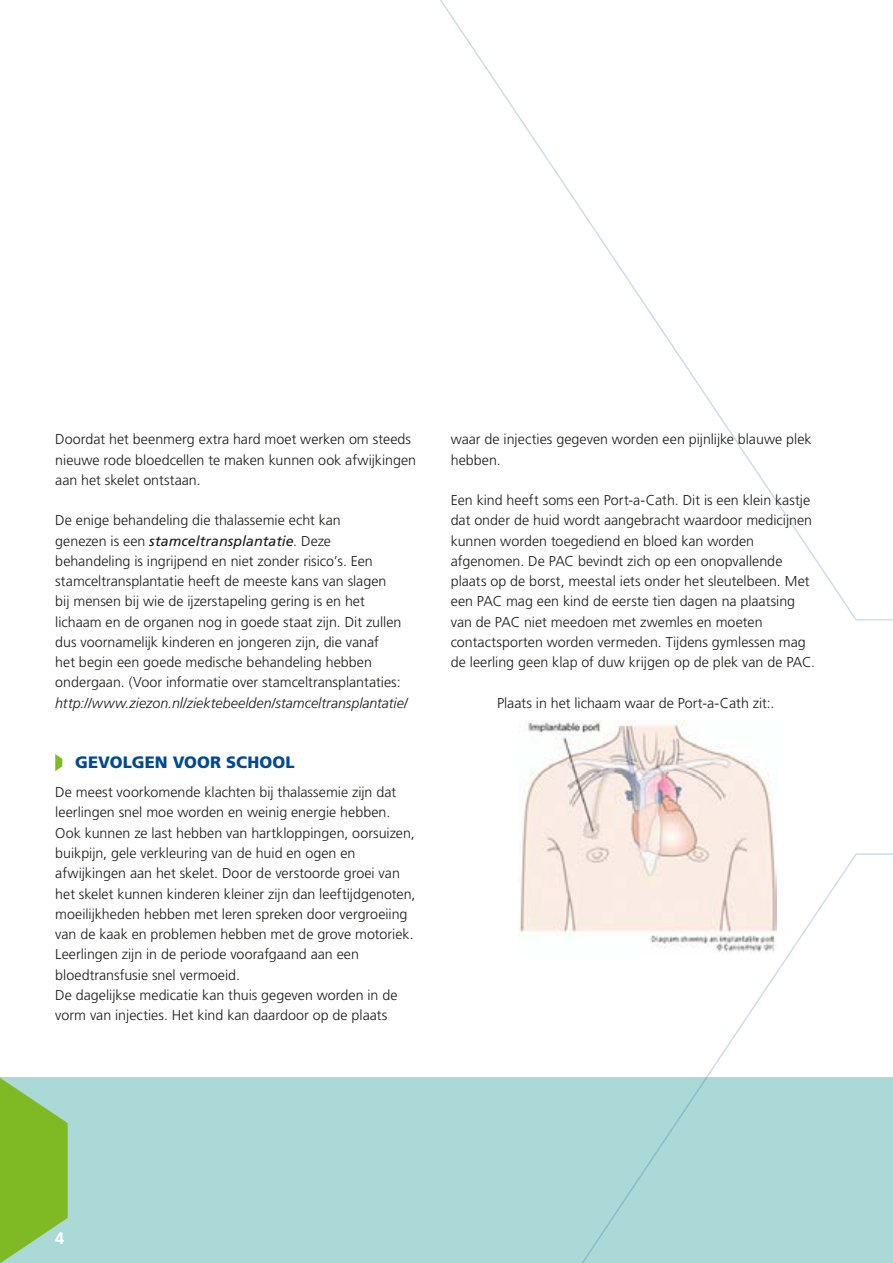
<style>
.page{position:relative;width:893px;height:1263px;background:#fff}
.page>*{position:absolute;margin:0;border:0;box-sizing:border-box;transform-origin:0 0}
.t1{font:900 16.5px "Frutiger LT Std";letter-spacing:.01em;color:#004993}
.t2{font:700 16.5px "Frutiger LT Std";color:#fff}
.t3{font:300 14.25px/20.2px "Frutiger LT Std";color:#1a1a18}
.t4{font:italic 300 14.25px "Frutiger LT Std";color:#1a1a18}
.s1{font-weight:400;font-style:italic}
</style>
<div class="page">
<div style="left:0;top:1078px;width:893px;height:185px;background:#aad9d7"></div>
<svg style="left:0;top:1078px;width:68px;height:185px"></svg>
<svg style="left:440px;top:0;width:453px;height:621px"></svg>
<svg style="left:484px;top:853px;width:409px;height:410px"></svg>
<svg style="left:55px;top:754px;width:7px;height:17px"></svg>
<img style="left:519px;top:720px;width:257px;height:233px">
<p class="t3" style="left:55px;top:430px;width:362px">Doordat het beenmerg extra hard moet werken om steeds nieuwe rode bloedcellen te maken kunnen ook afwijkingen aan het skelet ontstaan.</p>
<p class="t3" style="left:55px;top:511px;width:348px">De enige behandeling die thalassemie echt kan<br>genezen is een <span class="s1">stamceltransplantatie</span>. Deze behandeling is ingrijpend en niet zonder risico’s. Een stamceltransplantatie heeft de meeste kans van slagen bij mensen bij wie de ijzerstapeling gering is en het lichaam en de organen nog in goede staat zijn. Dit zullen dus voornamelijk kinderen en jongeren zijn, die vanaf het begin een goede medische behandeling hebben ondergaan. (Voor informatie over stamceltransplantaties:</p>
<p class="t4" style="left:55px;top:695px;width:354px">http://www.ziezon.nl/ziektebeelden/stamceltransplantatie/</p>
<p class="t1" style="left:75px;top:753px;width:221px">GEVOLGEN VOOR SCHOOL</p>
<p class="t3" style="left:55px;top:782px;width:362px">De meest voorkomende klachten bij thalassemie zijn dat leerlingen snel moe worden en weinig energie hebben.<br>Ook kunnen ze last hebben van hartkloppingen, oorsuizen, buikpijn, gele verkleuring van de huid en ogen en afwijkingen aan het skelet. Door de verstoorde groei van het skelet kunnen kinderen kleiner zijn dan leeftijdgenoten, moeilijkheden hebben met leren spreken door vergroeiing van de kaak en problemen hebben met de grove motoriek.<br>Leerlingen zijn in de periode voorafgaand aan een bloedtransfusie snel vermoeid.<br>De dagelijkse medicatie kan thuis gegeven worden in de vorm van injecties. Het kind kan daardoor op de plaats</p>
<p class="t3" style="left:451px;top:430px;width:362px">waar de injecties gegeven worden een pijnlijke blauwe plek hebben.</p>
<p class="t3" style="left:451px;top:490px;width:366px">Een kind heeft soms een Port-a-Cath. Dit is een klein kastje dat onder de huid wordt aangebracht waardoor medicijnen kunnen worden toegediend en bloed kan worden afgenomen. De PAC bevindt zich op een onopvallende plaats op de borst, meestal iets onder het sleutelbeen. Met een PAC mag een kind de eerste tien dagen na plaatsing van de PAC niet meedoen met zwemles en moeten contactsporten worden vermeden. Tijdens gymlessen mag de leerling geen klap of duw krijgen op de plek van de PAC.</p>
<p class="t3" style="left:497px;top:693px;width:279px">Plaats in het lichaam waar de Port-a-Cath zit:.</p>
<p class="t2" style="left:55px;top:1228px;width:11px">4</p>
</div>
